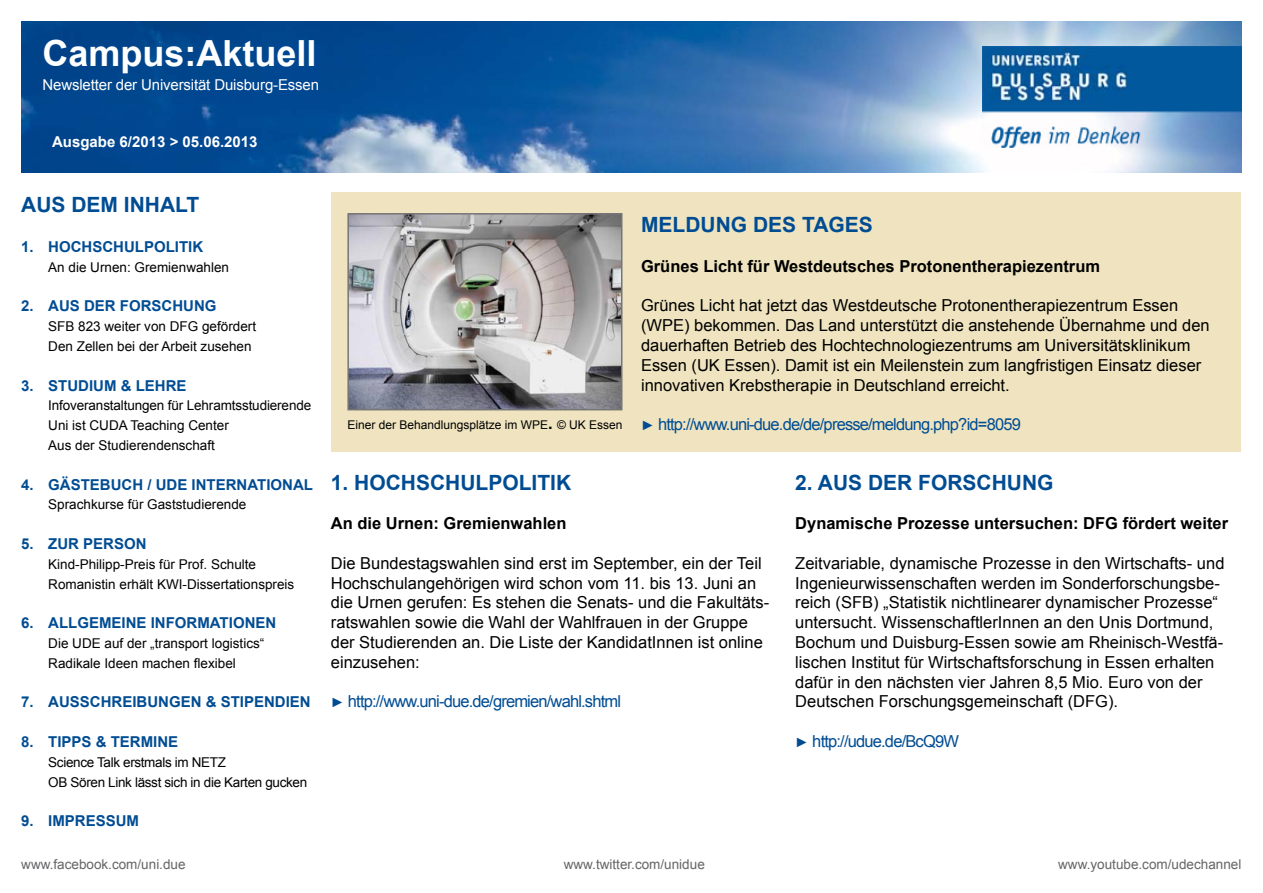
<style>
.page{position:relative;width:1263px;height:893px;background:#fff}
.page>*{position:absolute;margin:0;border:0;box-sizing:border-box;transform-origin:0 0}
.t1{font:700 36px "Arial";color:#fff}
.t2{font:700 21px "Arial";color:#004c93}
.t3{font:16.5px/19.8px "Arial";color:#000}
.t4{font:700 16.5px "Arial";color:#000}
.t5{font:16.5px "Arial";letter-spacing:-.05em;color:#004c93}
.t6{font:700 15px "Arial";color:#004c93}
.t7{font:700 15px "Arial";color:#fff}
.t8{font:15px "Arial";letter-spacing:-.01em;color:#fff}
.t9{font:13.5px/19.8px "Arial";color:#000}
.t10{font:13.5px "Arial";color:#646567}
.t11{font:13.5px/19.8px "Arial";letter-spacing:-.025em;color:#000}
.t12{font:12px "Arial";color:#000}
.s1{font-weight:700;font-size:16.5px}
.s2{font-size:13.5px}
</style>
<div class="page">
<img style="left:21px;top:21px;width:1221px;height:152px">
<img style="left:982px;top:47px;width:260px;height:100px">
<div style="left:331px;top:192px;width:910px;height:259px;background:#efe4bf"></div>
<img style="left:350px;top:216px;width:269px;height:191px">
<div style="left:347px;top:213px;width:275px;height:197px;border:2px solid #767676"></div>
<h1 class="t1" style="left:43px;top:29px;width:276px">CAMPUS:AKTUELL</h1>
<p class="t8" style="left:43px;top:74px;width:278px">Newsletter der Universität Duisburg-Essen</p>
<p class="t7" style="left:43px;top:132px;width:260px">AUSGABE 6/2013 &gt; 05.06.2013 SEITE 1</p>
<p class="t7" style="left:52px;top:132px;width:207px">AUSGABE 6/2013 &gt; 05.06.2013</p>
<p class="t2" style="left:21px;top:191px;width:180px">AUS DEM INHALT</p>
<p class="t6" style="left:21px;top:237px;width:183px">1. HOCHSCHULPOLITIK</p>
<p class="t9" style="left:48px;top:257px;width:182px">An die Urnen: Gremienwahlen</p>
<p class="t6" style="left:21px;top:296px;width:142px">2. AUS DER FORSCHUN</p>
<p class="t6" style="left:205px;top:296px;width:13px">G</p>
<p class="t9" style="left:48px;top:317px;width:209px">SFB 823 weiter von DFG gefördert<br>Den Zellen bei der Arbeit zusehen</p>
<p class="t6" style="left:21px;top:375px;width:38px">3. STUDIUM</p>
<p class="t6" style="left:121px;top:375px;width:26px">&amp; LEH</p>
<p class="t6" style="left:166px;top:375px;width:20px">RE</p>
<p class="t9" style="left:48px;top:396px;width:264px">Infoveranstaltungen für Lehramtsstudierende<br>Uni ist CUDA Teaching Center<br>Aus der Studierendenschaft</p>
<p class="t6" style="left:21px;top:474px;width:60px">4. GÄSTE</p>
<p class="t6" style="left:100px;top:474px;width:22px">BUCH</p>
<p class="t6" style="left:147px;top:474px;width:54px">/ UDE INTE</p>
<p class="t6" style="left:226px;top:474px;width:22px">RNATIONAL</p>
<p class="t9" style="left:48px;top:495px;width:200px">Sprachkurse für Gaststudierende</p>
<p class="t6" style="left:21px;top:534px;width:105px">5. ZUR PERSON</p>
<p class="t9" style="left:48px;top:554px;width:248px">Kind-Philipp-Preis für Prof. Schulte<br>Romanistin erhält KWI-Dissertationspreis</p>
<p class="t6" style="left:21px;top:613px;width:79px">6. ALLGEMEINE</p>
<p class="t6" style="left:151px;top:613px;width:58px">INFORMATIONEN</p>
<p class="t9" style="left:48px;top:634px;width:218px">Die UDE auf der „transport logistics“<br>Radikale Ideen machen flexibel</p>
<p class="t6" style="left:21px;top:692px;width:49px">7. AUSSCH</p>
<p class="t6" style="left:112px;top:692px;width:119px">REIBUNGEN &amp; STIPENDIEN</p>
<p class="t6" style="left:21px;top:732px;width:37px">8. TIPPS</p>
<p class="t6" style="left:96px;top:732px;width:55px">&amp; TERMINE</p>
<p class="t11" style="left:48px;top:752px;width:261px">Science Talk erstmals im NETZ<br>OB Sören Link lässt sich in die Karten gucken</p>
<p class="t6" style="left:21px;top:811px;width:76px">9. IMPRESSUM</p>
<p class="t12" style="left:347px;top:417px;width:277px">Einer der Behandlungsplätze im WPE<span class="s1">.</span> © UK Essen</p>
<p class="t2" style="left:641px;top:211px;width:33px">MELDUN</p>
<p class="t2" style="left:731px;top:211px;width:37px">G DES</p>
<p class="t2" style="left:802px;top:211px;width:57px">TAGES</p>
<p class="t4" style="left:641px;top:255px;width:461px">GRÜNES LICHT FÜR WESTDEUTSCHES PROTONENTHERAPIEZENTRUM</p>
<p class="t3" style="left:641px;top:296px;width:570px">Grünes Licht hat jetzt das Westdeutsche Protonentherapiezentrum Essen (WPE) bekommen. Das Land unterstützt die anstehende Übernahme und den dauerhaften Betrieb des Hochtechnologiezentrums am Universitätsklinikum Essen (UK Essen). Damit ist ein Meilenstein zum langfristigen Einsatz dieser innovativen Krebstherapie in Deutschland erreicht.</p>
<p class="t5" style="left:641px;top:414px;width:381px"><span class="s2">►</span> http://www.uni-due.de/de/presse/meldung.php?id=8059</p>
<p class="t2" style="left:331px;top:468px;width:53px">1. HOCHSCHULPOLITIK</p>
<p class="t4" style="left:331px;top:512px;width:237px">AN DIE URNEN: GREMIENWAHLEN</p>
<p class="t3" style="left:331px;top:553px;width:440px">Die Bundestagswahlen sind erst im September, ein der Teil Hochschulangehörigen wird schon vom 11. bis 13. Juni an die Urnen gerufen: Es stehen die Senats- und die Fakultäts&shy;ratswahlen sowie die Wahl der Wahlfrauen in der Gruppe der Studierenden an. Die Liste der KandidatInnen ist online einzusehen:</p>
<p class="t5" style="left:331px;top:691px;width:292px"><span class="s2">►</span> http://www.uni-due.de/gremien/wahl.shtml</p>
<p class="t2" style="left:795px;top:468px;width:183px">2. AUS DER FORSCHUN</p>
<p class="t2" style="left:1037px;top:468px;width:18px">G</p>
<p class="t4" style="left:795px;top:512px;width:434px">DYNAMISCHE PROZESSE UNTERSUCHEN: DFG FÖRDERT WEITER</p>
<p class="t3" style="left:795px;top:553px;width:431px">Zeitvariable, dynamische Prozesse in den Wirtschafts- und Ingenieurwissenschaften werden im Sonderforschungsbe&shy;reich (SFB) „Statistik nichtlinearer dynamischer Prozesse“ untersucht. WissenschaftlerInnen an den Unis Dortmund, Bochum und Duisburg-Essen sowie am Rheinisch-Westfä&shy;lischen Institut für Wirtschaftsforschung in Essen erhalten dafür in den nächsten vier Jahren 8,5 Mio. Euro von der Deutschen Forschungsgemeinschaft (DFG).</p>
<p class="t5" style="left:795px;top:730px;width:165px"><span class="s2">►</span> http://udue.de/BcQ9W</p>
<p class="t10" style="left:21px;top:855px;width:166px">www.facebook.com/uni.due</p>
<p class="t10" style="left:564px;top:855px;width:143px">www.twitter.com/unidue</p>
<p class="t10" style="left:1058px;top:855px;width:185px">www.youtube.com/udechannel</p>
</div>
